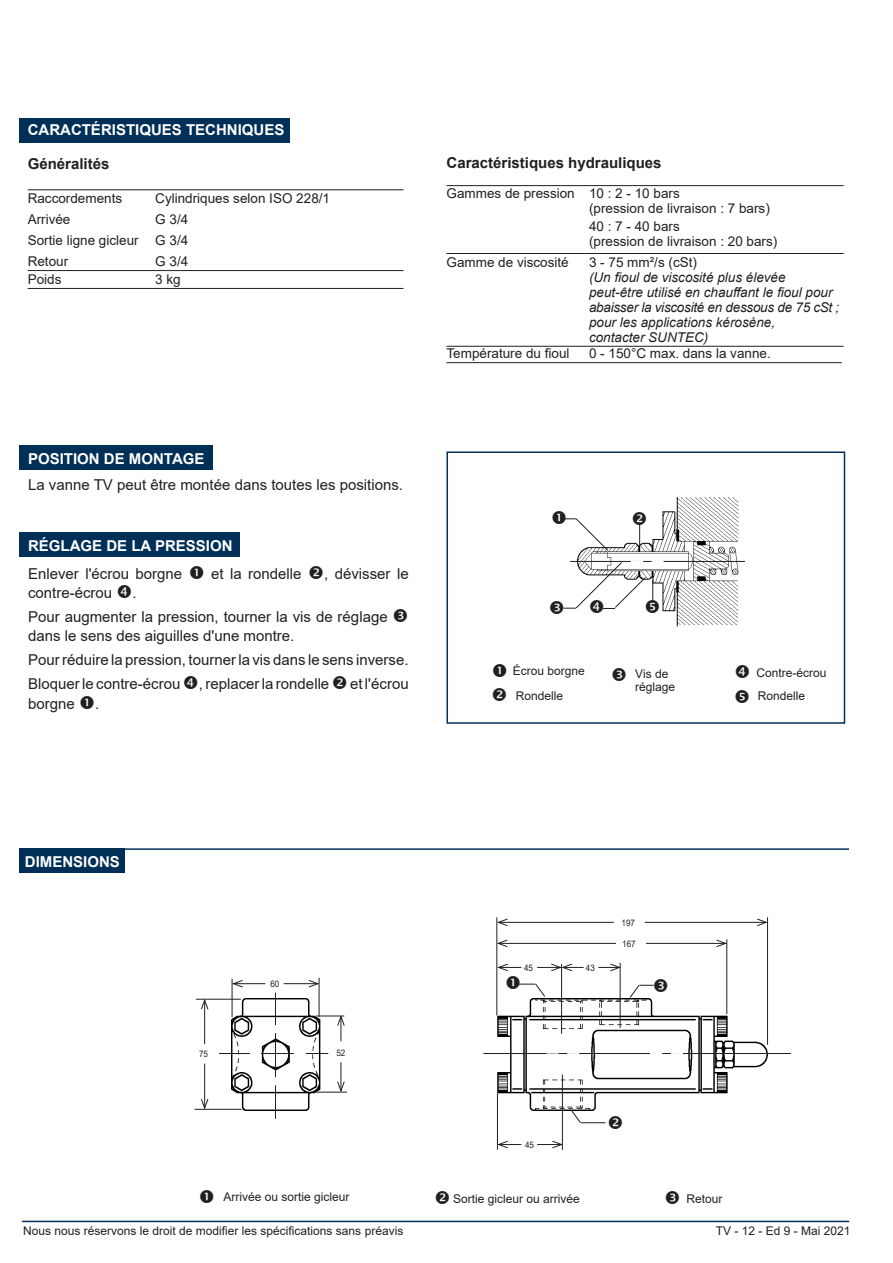
<style>
.page{position:relative;width:893px;height:1263px;background:#fff}
.page>*{position:absolute;margin:0;border:0;box-sizing:border-box;transform-origin:0 0}
.t1{font:15px/19.5px "Arial";color:#231f20}
.t2{font:700 15px "Arial";color:#fff}
.t3{font:700 15px "Arial";color:#231f20}
._2_lignes{font:italic 13.5px/15px "Arial";color:#231f20}
.Sans{font:13.5px/15px "Arial";color:#231f20}
._2_lignes-2{font:13.5px/21px "Arial";color:#231f20;text-align:justify}
.t4{font:12px/13.5px "Arial";color:#231f20}
.t5{font:9px "Arial";color:#231f20;scale:.9 1}
.s1{font-style:normal}
</style>
<div class="page">
<hr style="left:22px;top:848px;width:827px;height:2px;background:#002f57">
<hr style="left:22px;top:1221px;width:827px;height:1px;background:#002f57">
<img style="left:496px;top:998px;width:272px;height:112px">
<hr style="left:726px;top:939px;width:1px;height:75px;background:#231f20">
<hr style="left:767px;top:917px;width:1px;height:128px;background:#231f20">
<hr style="left:496px;top:917px;width:1px;height:98px;background:#231f20">
<hr style="left:498px;top:922px;width:116px;height:1px;background:#231f20">
<svg style="left:496px;top:918px;width:12px;height:9px"></svg>
<hr style="left:645px;top:922px;width:121px;height:1px;background:#231f20">
<svg style="left:756px;top:918px;width:11px;height:8px"></svg>
<hr style="left:646px;top:943px;width:80px;height:1px;background:#231f20">
<svg style="left:715px;top:939px;width:13px;height:9px"></svg>
<img style="left:232px;top:998px;width:101px;height:112px">
<hr style="left:498px;top:943px;width:118px;height:1px;background:#231f20">
<svg style="left:496px;top:939px;width:12px;height:9px"></svg>
<hr style="left:562px;top:1074px;width:1px;height:76px;background:#231f20">
<svg style="left:537px;top:1140px;width:26px;height:9px"></svg>
<hr style="left:497px;top:1093px;width:1px;height:57px;background:#231f20">
<svg style="left:496px;top:1140px;width:25px;height:9px"></svg>
<hr style="left:561px;top:964px;width:1px;height:70px;background:#231f20">
<hr style="left:620px;top:963px;width:1px;height:65px;background:#231f20">
<svg style="left:598px;top:963px;width:23px;height:9px"></svg>
<hr style="left:315px;top:1092px;width:32px;height:1px;background:#231f20">
<svg style="left:316px;top:1014px;width:29px;height:27px"></svg>
<svg style="left:337px;top:1062px;width:8px;height:31px"></svg>
<hr style="left:196px;top:999px;width:45px;height:1px;background:#231f20">
<hr style="left:195px;top:1109px;width:47px;height:1px;background:#231f20">
<hr style="left:204px;top:1000px;width:1px;height:44px;background:#231f20">
<svg style="left:200px;top:998px;width:9px;height:12px"></svg>
<hr style="left:204px;top:1063px;width:1px;height:45px;background:#231f20">
<svg style="left:200px;top:1098px;width:9px;height:12px"></svg>
<hr style="left:284px;top:983px;width:34px;height:1px;background:#231f20">
<svg style="left:308px;top:979px;width:11px;height:9px"></svg>
<hr style="left:233px;top:983px;width:32px;height:1px;background:#231f20">
<svg style="left:231px;top:979px;width:13px;height:9px"></svg>
<hr style="left:319px;top:978px;width:1px;height:39px;background:#231f20">
<hr style="left:232px;top:979px;width:1px;height:38px;background:#231f20">
<div style="left:446px;top:451px;width:399px;height:273px;border:2px solid #002f57"></div>
<img style="left:578px;top:498px;width:161px;height:128px">
<hr style="left:570px;top:561px;width:175px;height:1px;background:#231f20">
<hr style="left:219px;top:1053px;width:109px;height:1px;background:#231f20">
<hr style="left:483px;top:1053px;width:308px;height:1px;background:#231f20">
<hr style="left:275px;top:993px;width:1px;height:126px;background:#231f20">
<svg style="left:650px;top:1053px;width:12px;height:2px"></svg>
<svg style="left:671px;top:1053px;width:12px;height:2px"></svg>
<svg style="left:294px;top:1052px;width:12px;height:3px"></svg>
<svg style="left:274px;top:1025px;width:3px;height:8px"></svg>
<svg style="left:274px;top:1077px;width:3px;height:8px"></svg>
<svg style="left:546px;top:1053px;width:13px;height:2px"></svg>
<svg style="left:567px;top:1053px;width:12px;height:2px"></svg>
<div style="left:19px;top:118px;width:271px;height:24px;background:#002f57"></div>
<div style="left:19px;top:532px;width:221px;height:25px;background:#002f57"></div>
<div style="left:19px;top:446px;width:193px;height:24px;background:#002f57"></div>
<div style="left:19px;top:848px;width:106px;height:25px;background:#002f57"></div>
<hr style="left:28px;top:189px;width:376px;height:1px;background:#231f20">
<hr style="left:28px;top:270px;width:376px;height:1px;background:#231f20">
<hr style="left:28px;top:288px;width:376px;height:1px;background:#231f20">
<hr style="left:446px;top:185px;width:398px;height:1px;background:#231f20">
<hr style="left:446px;top:253px;width:398px;height:1px;background:#231f20">
<hr style="left:446px;top:346px;width:398px;height:1px;background:#231f20">
<hr style="left:446px;top:362px;width:396px;height:1px;background:#231f20">
<svg style="left:629px;top:984px;width:25px;height:14px"></svg>
<svg style="left:496px;top:963px;width:88px;height:34px"></svg>
<svg style="left:570px;top:1109px;width:52px;height:15px"></svg>
<svg style="left:633px;top:511px;width:13px;height:35px"></svg>
<svg style="left:563px;top:560px;width:100px;height:54px"></svg>
<svg style="left:563px;top:511px;width:46px;height:40px"></svg>
<p class="t2" style="left:28px;top:120px;width:258px">CARACTÉRISTIQUES TECHNIQUES</p>
<p class="t3" style="left:28px;top:153px;width:83px">Généralités</p>
<p class="_2_lignes-2" style="left:28px;top:188px;width:96px">Raccordements</p>
<p class="_2_lignes-2" style="left:155px;top:188px;width:176px">Cylindriques selon ISO 228/1</p>
<p class="_2_lignes-2" style="left:28px;top:209px;width:44px">Arrivée</p>
<p class="_2_lignes-2" style="left:28px;top:209px;width:162px;text-indent:128px">G 3/4<br>Sortie ligne gicleur G 3/4<br>Retour</p>
<p class="_2_lignes-2" style="left:155px;top:251px;width:35px">G 3/4</p>
<p class="Sans" style="left:28px;top:272px;width:35px">Poids</p>
<p class="Sans" style="left:155px;top:272px;width:27px">3 kg</p>
<p class="t2" style="left:28px;top:448px;width:178px">POSITION DE MONTAGE</p>
<p class="t1" style="left:28px;top:475px;width:376px">La vanne TV peut être montée dans toutes les positions.</p>
<p class="t2" style="left:28px;top:535px;width:206px">RÉGLAGE DE LA PRESSION</p>
<p class="t1" style="left:28px;top:563px;width:156px">Enlever l'écrou borgne</p>
<p class="t1" style="left:211px;top:563px;width:92px">et la rondelle</p>
<p class="t1" style="left:324px;top:563px;width:86px">, dévisser le</p>
<p class="t1" style="left:28px;top:583px;width:86px">contre-écrou</p>
<p class="t1" style="left:133px;top:583px;width:6px">.</p>
<p class="t1" style="left:28px;top:607px;width:361px">Pour augmenter la pression, tourner la vis de réglage dans le sens des aiguilles d'une montre.</p>
<p class="t1" style="left:28px;top:650px;width:382px">Pour réduire la pression, tourner la vis dans le sens inverse.</p>
<p class="t1" style="left:28px;top:674px;width:303px">Bloquer le contre-écrou , replacer la rondelle</p>
<p class="t1" style="left:350px;top:674px;width:60px">et l'écrou</p>
<p class="t1" style="left:28px;top:693px;width:48px">borgne</p>
<p class="t1" style="left:95px;top:693px;width:6px">.</p>
<p class="t3" style="left:446px;top:153px;width:217px">Caractéristiques hydrauliques</p>
<p class="Sans" style="left:589px;top:185px;width:182px;text-indent:-143px">Gammes de pression 10 : 2 - 10 bars<br>(pression de livraison : 7 bars)</p>
<p class="Sans" style="left:589px;top:218px;width:190px">40 : 7 - 40 bars<br>(pression de livraison : 20 bars)</p>
<p class="_2_lignes-2" style="left:446px;top:251px;width:124px">Gamme de viscosité</p>
<p class="_2_lignes" style="left:589px;top:255px;width:252px"><span class="s1">3 - 75 mm²/s (cSt)<br></span>(Un fioul de viscosité plus élevée peut-être utilisé en chauffant le fioul pour abaisser la viscosité en dessous de 75 cSt ; pour les applications kérosène,<br>contacter SUNTEC)</p>
<p class="Sans" style="left:446px;top:346px;width:125px">Température du fioul</p>
<p class="Sans" style="left:589px;top:346px;width:183px">0 - 150°C max. dans la vanne.</p>
<p class="t4" style="left:513px;top:664px;width:74px">Écrou borgne</p>
<p class="t4" style="left:516px;top:688px;width:49px">Rondelle</p>
<p class="t4" style="left:635px;top:666px;width:42px">Vis de réglage</p>
<p class="t4" style="left:756px;top:666px;width:72px">Contre-écrou</p>
<p class="t4" style="left:758px;top:689px;width:49px">Rondelle</p>
<p class="t2" style="left:25px;top:851px;width:97px">DIMENSIONS</p>
<p class="t5" style="left:270px;top:977px;width:12px">60</p>
<p class="t5" style="left:199px;top:1047px;width:12px">75</p>
<p class="t5" style="left:336px;top:1046px;width:12px">52</p>
<p class="t4" style="left:224px;top:1190px;width:128px">Arrivée ou sortie gicleur</p>
<p class="t5" style="left:622px;top:916px;width:17px">197</p>
<p class="t5" style="left:524px;top:961px;width:12px">45</p>
<p class="t5" style="left:586px;top:961px;width:12px">43</p>
<p class="t5" style="left:622px;top:937px;width:17px">167</p>
<p class="t5" style="left:525px;top:1138px;width:12px">45</p>
<p class="t4" style="left:453px;top:1191px;width:128px">Sortie gicleur ou arrivée</p>
<p class="t4" style="left:686px;top:1192px;width:38px">Retour</p>
<p class="t4" style="left:23px;top:1224px;width:382px">Nous nous réservons le droit de modifier les spécifications sans préavis</p>
<p class="t4" style="left:716px;top:1224px;width:136px">TV - 12 - Ed 9 - Mai 2021</p>
</div>
